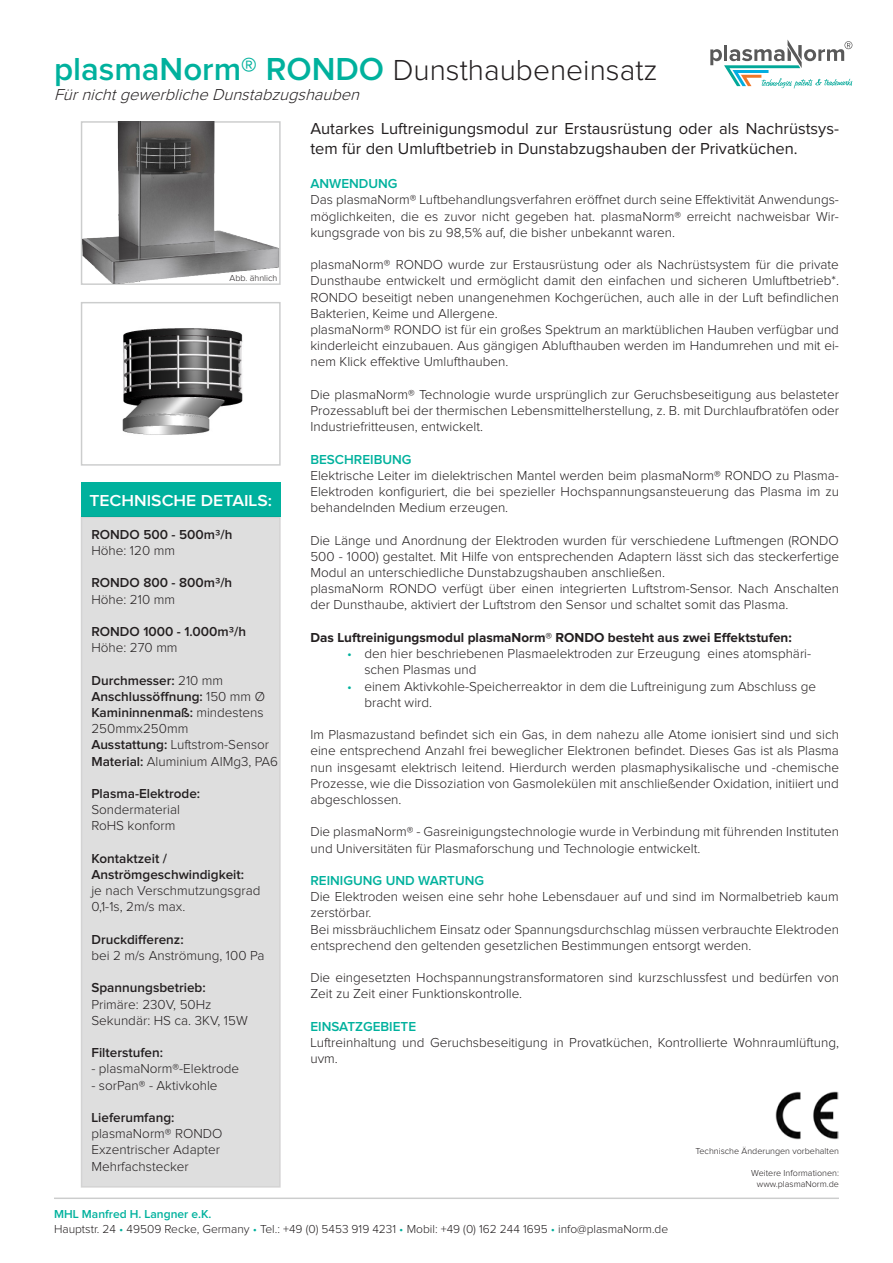
<style>
.page{position:relative;width:893px;height:1263px;background:#fff}
.page>*{position:absolute;margin:0;border:0;box-sizing:border-box;transform-origin:0 0}
.t1{font:300 30px "Proxima Nova";color:#231f20}
.t2{font:16.5px/19.8px "Proxima Nova";color:#231f20}
.t3{font:italic 300 16.5px "Proxima Nova";color:#231f20}
.t4{font:600 16.5px "Proxima Nova";color:#fff;scale:1.06 1}
.t5{font:300 13.5px/16.2px "Proxima Nova";color:#231f20}
.t6{font:600 13.5px "Proxima Nova";color:#231f20}
.t7{font:700 13.5px "Proxima Nova";color:#231f20}
.t8{font:600 13.5px "Proxima Nova";color:#00b19d}
.t9{font:300 12px "Proxima Nova";color:#231f20}
.t10{font:600 12px "Proxima Nova";color:#00b19d}
.t11{font:300 9px "Proxima Nova";color:#231f20}
.s1{font-weight:600;font-size:33px;color:#00b19d}
.s2{color:#00b19d}
.s3{font-weight:300}
.s4{font-weight:600}
</style>
<div class="page">
<img style="left:84px;top:124px;width:194px;height:158px">
<div style="left:81px;top:483px;width:200px;height:34px;background:#00b19d"></div>
<div style="left:82px;top:517px;width:198px;height:670px;background:#dedede"></div>
<img style="left:775px;top:1091px;width:64px;height:49px">
<hr style="left:54px;top:1197px;width:785px;height:2px;background:#57585a">
<img style="left:122px;top:328px;width:121px;height:107px">
<svg style="left:710px;top:40px;width:142px;height:48px"></svg>
<p class="t1" style="left:54px;top:56px;width:605px"><span class="s1">plasmaNorm® RONDO</span> Dunsthaubeneinsatz</p>
<p class="t3" style="left:54px;top:87px;width:311px">Fürnichtgewerbliche Dunstabzugshauben</p>
<p class="t2" style="left:310px;top:120px;width:530px">Autarkes Luftreinigungsmodul zur Erstausrüstung oder als Nachrüstsys&shy;tem für den Umluftbetrieb in Dunstabzugshauben der Privatküchen.</p>
<p class="t8" style="left:310px;top:178px;width:89px">ANWENDUNG</p>
<p class="t5" style="left:310px;top:192px;width:530px;text-align:justify">Das plasmaNorm® Luftbehandlungsverfahren eröffnet durch seine Effektivität Anwendungs&shy;möglichkeiten, die es zuvor nicht gegeben hat. plasmaNorm® erreicht nachweisbar Wir&shy;kungsgrade von bis zu 98,5% auf, die bisher unbekannt waren.</p>
<p class="t5" style="left:310px;top:257px;width:530px;text-align:justify">plasmaNorm® RONDO wurde zur Erstausrüstung oder als Nachrüstsystem für die private Dunsthaube entwickelt und ermöglicht damit den einfachen und sicheren Umluftbetrieb*.<br>RONDO beseitigt neben unangenehmen Kochgerüchen, auch alle in der Luft befindlichen Bakterien, Keime und Allergene.</p>
<p class="t5" style="left:310px;top:322px;width:530px;text-align:justify">plasmaNorm® RONDO ist für ein großes Spektrum an marktüblichen Hauben verfügbar und kinderleicht einzubauen. Aus gängigen Ablufthauben werden im Handumrehen und mit ei&shy;nem Klick effektive Umlufthauben.</p>
<p class="t5" style="left:310px;top:387px;width:530px;text-align:justify">Die plasmaNorm® Technologie wurde ursprünglich zur Geruchsbeseitigung aus belasteter Prozessabluft bei der thermischen Lebensmittelherstellung, z. B. mit Durchlaufbratöfen oder Industriefritteusen, entwickelt.</p>
<p class="t8" style="left:310px;top:453px;width:103px">BESCHREIBUNG</p>
<p class="t5" style="left:310px;top:468px;width:530px;text-align:justify">Elektrische Leiter im dielektrischen Mantel werden beim plasmaNorm® RONDO zu Plasma-Elektroden konfiguriert, die bei spezieller Hochspannungsansteuerung das Plasma im zu behandelnden Medium erzeugen.</p>
<p class="t5" style="left:310px;top:533px;width:530px;text-align:justify">Die Länge und Anordnung der Elektroden wurden für verschiedene Luftmengen (RONDO 500 - 1000) gestaltet. Mit Hilfe von entsprechenden Adaptern lässt sich das steckerfertige Modul an unterschiedliche Dunstabzugshauben anschließen.</p>
<p class="t5" style="left:310px;top:581px;width:530px">plasmaNorm RONDO verfügt über einen integrierten Luftstrom-Sensor. Nach Anschalten der Dunsthaube, aktiviert der Luftstrom den Sensor und schaltet somit das Plasma.</p>
<p class="t7" style="left:310px;top:631px;width:483px">Das Luftreinigungsmodul plasmaNorm® RONDO besteht aus zwei Effektstufen:</p>
<p class="t5" style="left:364px;top:646px;width:448px;text-indent:-17px"><span class="s2">•</span> den hier beschriebenen Plasmaelektroden zur Erzeugung eines atomsphäri&shy;schen Plasmas und</p>
<p class="t5" style="left:364px;top:678px;width:453px;text-indent:-17px"><span class="s2">•</span> einem Aktivkohle-Speicherreaktor in dem die Luftreinigung zum Abschluss ge bracht wird.</p>
<p class="t5" style="left:310px;top:727px;width:530px;text-align:justify">Im Plasmazustand befindet sich ein Gas, in dem nahezu alle Atome ionisiert sind und sich eine entsprechend Anzahl frei beweglicher Elektronen befindet. Dieses Gas ist als Plasma nun insgesamt elektrisch leitend. Hierdurch werden plasmaphysikalische und -chemische Prozesse, wie die Dissoziation von Gasmolekülen mit anschließender Oxidation, initiiert und abgeschlossen.</p>
<p class="t5" style="left:310px;top:824px;width:530px">Die plasmaNorm® - Gasreinigungstechnologie wurde in Verbindung mit führenden Instituten und Universitäten für Plasmaforschung und Technologie entwickelt.</p>
<p class="t8" style="left:310px;top:874px;width:175px">REINIGUNG UND WARTUNG</p>
<p class="t5" style="left:310px;top:889px;width:530px">Die Elektroden weisen eine sehr hohe Lebensdauer auf und sind im Normalbetrieb kaum zerstörbar.</p>
<p class="t5" style="left:310px;top:921px;width:530px">Bei missbräuchlichem Einsatz oder Spannungsdurchschlag müssen verbrauchte Elektroden entsprechend den geltenden gesetzlichen Bestimmungen entsorgt werden.</p>
<p class="t5" style="left:310px;top:970px;width:530px">Die eingesetzten Hochspannungstransformatoren sind kurzschlussfest und bedürfen von<br>Zeit zu Zeit einer Funktionskontrolle.</p>
<p class="t8" style="left:310px;top:1020px;width:107px">EINSATZGEBIETE</p>
<p class="t5" style="left:310px;top:1035px;width:530px">Luftreinhaltung und Geruchsbeseitigung in Provatküchen, Kontrollierte Wohnraumlüftung, uvm.</p>
<p class="t11" style="left:230px;top:274px;width:49px">Abb. ähnlich</p>
<p class="t4" style="left:89px;top:493px;width:174px">TECHNISCHE DETAILS:</p>
<p class="t6" style="left:91px;top:528px;width:142px">RONDO 500 - 500m3/h</p>
<p class="t5" style="left:91px;top:543px;width:85px">Höhe: 120 mm</p>
<p class="t6" style="left:91px;top:577px;width:142px">RONDO 800 - 800m3/h</p>
<p class="t5" style="left:91px;top:591px;width:85px">Höhe: 210 mm</p>
<p class="t6" style="left:91px;top:625px;width:156px">RONDO 1000 - 1.000m3/h</p>
<p class="t5" style="left:91px;top:640px;width:88px">Höhe: 270 mm</p>
<p class="t6" style="left:91px;top:674px;width:133px">Durchmesser: <span class="s3">210 mm</span></p>
<p class="t6" style="left:91px;top:690px;width:175px">Anschlussöffnung: <span class="s3">150 mm Ø</span></p>
<p class="t5" style="left:91px;top:705px;width:174px"><span class="s4">Kamininnenmaß:</span> mindestens<br>250mmx250mm</p>
<p class="t5" style="left:91px;top:737px;width:179px"><span class="s4">Ausstattung:</span> Luftstrom-Sensor</p>
<p class="t5" style="left:91px;top:753px;width:188px"><span class="s4">Material:</span> Aluminium AIMg3, PA6</p>
<p class="t6" style="left:91px;top:787px;width:110px">Plasma-Elektrode:</p>
<p class="t5" style="left:91px;top:802px;width:90px">Sondermaterial</p>
<p class="t5" style="left:91px;top:818px;width:86px">RoHS konform</p>
<p class="t6" style="left:91px;top:852px;width:77px">Kontaktzeit /</p>
<p class="t6" style="left:91px;top:868px;width:154px">Anströmgeschwindigkeit:</p>
<p class="t5" style="left:91px;top:883px;width:171px">je nach Verschmutzungsgrad</p>
<p class="t5" style="left:91px;top:899px;width:95px">0,1-1s, 2m/s max.</p>
<p class="t6" style="left:91px;top:933px;width:94px">Druckdifferenz:</p>
<p class="t5" style="left:91px;top:948px;width:175px">bei 2 m/s Anströmung, 100 Pa</p>
<p class="t6" style="left:91px;top:982px;width:116px">Spannungsbetrieb:</p>
<p class="t5" style="left:91px;top:996px;width:122px">Primäre: 230V, 50Hz</p>
<p class="t5" style="left:91px;top:1013px;width:158px">Sekundär: HS ca. 3KV, 15W</p>
<p class="t6" style="left:91px;top:1046px;width:73px">Filterstufen:</p>
<p class="t5" style="left:91px;top:1061px;width:149px">- plasmaNorm®-Elektrode</p>
<p class="t5" style="left:91px;top:1077px;width:128px">- sorPan® - Aktivkohle</p>
<p class="t6" style="left:91px;top:1111px;width:85px">Lieferumfang:</p>
<p class="t5" style="left:91px;top:1126px;width:133px">plasmaNorm® RONDO</p>
<p class="t5" style="left:91px;top:1142px;width:130px">Exzentrischer Adapter</p>
<p class="t5" style="left:91px;top:1158px;width:99px">Mehrfachstecker</p>
<p class="t11" style="left:695px;top:1147px;width:145px">Technische Änderungen vorbehalten</p>
<p class="t11" style="left:751px;top:1169px;width:89px">Weitere Informationen:</p>
<p class="t11" style="left:757px;top:1179px;width:84px">www.plasmaNorm.de</p>
<p class="t10" style="left:54px;top:1209px;width:159px">MHL Manfred H. Langner e.K.</p>
<p class="t9" style="left:54px;top:1223px;width:616px">Hauptstr. 24 <span class="s2">•</span> 49509 Recke, Germany <span class="s2">•</span> Tel.: +49 (0) 5453 919 4231 <span class="s2">•</span> Mobil: +49 (0) 162 244 1695 <span class="s2">•</span> info@plasmaNorm.de</p>
</div>
